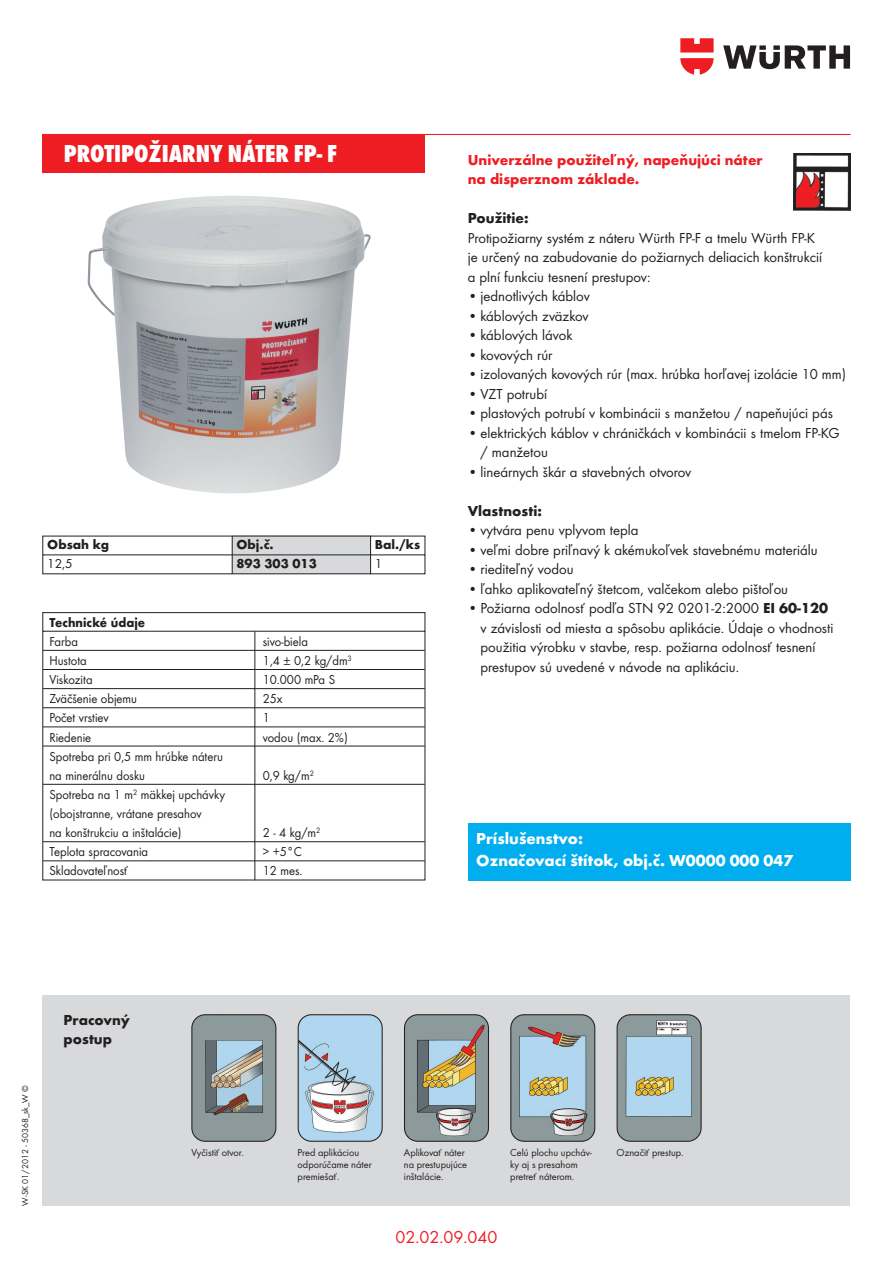
<style>
.page{position:relative;width:893px;height:1263px;background:#fff}
.page>*{position:absolute;margin:0;border:0;box-sizing:border-box;transform-origin:0 0}
.t1{font:800 condensed 25.5px "Wuerth";color:#fff}
.t2{font:18px "Wuerth";color:#ee1d23}
.t3{font:700 16.5px/21.8px "Wuerth";color:#fff}
.t4{font:15px/19.5px "Wuerth";color:#231f20}
.t5{font:700 15px/19.5px "Wuerth";color:#ee1d23}
.t6{font:700 15px/19.5px "Wuerth";color:#231f20}
.t7{font:13.5px/19.2px "Wuerth";color:#231f20;scale:.95 1}
.t8{font:700 13.5px "Wuerth";color:#231f20}
.t9{font:700 13.5px "Wuerth";color:#231f20;scale:.95 1}
.t10{font:13.5px "Wuerth";color:#231f20}
.t11{font:10.5px/12px "Wuerth";color:#231f20}
.t12{font:9px "Wuerth";color:#231f20}
.s1{font-weight:700}
</style>
<div class="page">
<svg style="left:723px;top:45px;width:127px;height:24px"></svg>
<svg style="left:680px;top:38px;width:34px;height:37px"></svg>
<hr style="left:43px;top:134px;width:807px;height:1px;background:#ee1d23">
<div style="left:43px;top:134px;width:382px;height:38px;background:#ee1d23"></div>
<div style="left:43px;top:995px;width:807px;height:210px;background:#d8d9db"></div>
<img style="left:88px;top:196px;width:283px;height:298px">
<svg style="left:42px;top:535px;width:383px;height:39px"></svg>
<hr style="left:232px;top:536px;width:1px;height:38px;background:#231f20">
<hr style="left:370px;top:536px;width:1px;height:38px;background:#231f20">
<svg style="left:191px;top:1014px;width:85px;height:128px;background:#8d989b"></svg>
<svg style="left:298px;top:1014px;width:85px;height:128px;background:#b1c7d6"></svg>
<img style="left:404px;top:1014px;width:85px;height:128px">
<svg style="left:510px;top:1014px;width:85px;height:128px;background:#9baaae"></svg>
<svg style="left:617px;top:1014px;width:85px;height:128px;background:#9cb0b6"></svg>
<img style="left:793px;top:153px;width:57px;height:57px">
<svg style="left:42px;top:612px;width:383px;height:268px"></svg>
<hr style="left:43px;top:650px;width:382px;height:1px;background:#231f20">
<hr style="left:43px;top:669px;width:382px;height:1px;background:#231f20">
<hr style="left:43px;top:688px;width:382px;height:1px;background:#231f20">
<hr style="left:43px;top:707px;width:382px;height:1px;background:#231f20">
<hr style="left:43px;top:727px;width:382px;height:1px;background:#231f20">
<hr style="left:43px;top:746px;width:382px;height:1px;background:#231f20">
<hr style="left:43px;top:784px;width:382px;height:1px;background:#231f20">
<hr style="left:43px;top:841px;width:382px;height:1px;background:#231f20">
<hr style="left:43px;top:860px;width:382px;height:1px;background:#231f20">
<hr style="left:255px;top:631px;width:1px;height:249px;background:#231f20">
<div style="left:468px;top:823px;width:382px;height:57px;background:#00aeef"></div>
<h1 class="t1" style="left:64px;top:138px;width:275px">PROTIPOŽIARNY NÁTER FP- F</h1>
<p class="t8" style="left:47px;top:539px;width:63px">Obsah kg</p>
<p class="t8" style="left:237px;top:539px;width:39px">Obj.č.</p>
<p class="t8" style="left:375px;top:539px;width:47px">Bal./ks</p>
<p class="t10" style="left:47px;top:558px;width:27px">12,5</p>
<p class="t8" style="left:237px;top:558px;width:82px">893 303 013</p>
<p class="t10" style="left:375px;top:558px;width:9px">1</p>
<p class="t9" style="left:49px;top:617px;width:102px">Technické údaje</p>
<p class="t7" style="left:49px;top:633px;width:32px">Farba</p>
<p class="t7" style="left:263px;top:633px;width:49px">sivo-biela</p>
<p class="t7" style="left:49px;top:652px;width:41px">Hustota</p>
<p class="t7" style="left:263px;top:652px;width:95px">1,4 ± 0,2 kg/dm<sup>3</sup></p>
<p class="t7" style="left:49px;top:671px;width:47px">Viskozita</p>
<p class="t7" style="left:263px;top:671px;width:78px">10.000 mPa S</p>
<p class="t7" style="left:49px;top:690px;width:94px">Zväčšenie objemu</p>
<p class="t7" style="left:263px;top:690px;width:22px">25x</p>
<p class="t7" style="left:49px;top:709px;width:64px">Počet vrstiev</p>
<p class="t7" style="left:263px;top:709px;width:9px">1</p>
<p class="t7" style="left:49px;top:728px;width:46px">Riedenie</p>
<p class="t7" style="left:263px;top:728px;width:91px">vodou (max. 2%)</p>
<p class="t7" style="left:49px;top:748px;width:184px">Spotreba pri 0,5 mm hrúbke náteru na minerálnu dosku</p>
<p class="t7" style="left:263px;top:767px;width:55px">0,9 kg/m<sup>2</sup></p>
<p class="t7" style="left:49px;top:786px;width:186px">Spotreba na 1 m<sup>2</sup> mäkkej upchávky (obojstranne, vrátane presahov<br>na konštrukciu a inštalácie)</p>
<p class="t7" style="left:263px;top:824px;width:62px">2 - 4 kg/m<sup>2</sup></p>
<p class="t7" style="left:49px;top:843px;width:105px">Teplota spracovania</p>
<p class="t7" style="left:263px;top:843px;width:43px">&gt; +5°C</p>
<p class="t7" style="left:49px;top:862px;width:84px">Skladovateľnosť</p>
<p class="t7" style="left:263px;top:862px;width:43px">12 mes.</p>
<p class="t5" style="left:468px;top:151px;width:296px">Univerzálne použiteľný, napeňujúci náter na disperznom základe.</p>
<p class="t6" style="left:468px;top:210px;width:62px">Použitie:</p>
<p class="t4" style="left:468px;top:229px;width:356px">Protipožiarny systém z náteru Würth FP-F a tmelu Würth FP-K je určený na zabudovanie do požiarnych deliacich konštrukcií a plní funkciu tesnení prestupov:</p>
<p class="t4" style="left:468px;top:288px;width:124px">• jednotlivých káblov</p>
<p class="t4" style="left:468px;top:307px;width:122px">• káblových zväzkov</p>
<p class="t4" style="left:468px;top:327px;width:106px">• káblových lávok</p>
<p class="t4" style="left:468px;top:346px;width:86px">• kovových rúr</p>
<p class="t4" style="left:468px;top:366px;width:380px">• izolovaných kovových rúr (max. hrúbka horľavej izolácie 10 mm)</p>
<p class="t4" style="left:468px;top:385px;width:81px">• VZT potrubí</p>
<p class="t4" style="left:468px;top:405px;width:367px">• plastových potrubí v kombinácii s manžetou / napeňujúci pás</p>
<p class="t4" style="left:480px;top:424px;width:361px;text-indent:-13px">• elektrických káblov v chráničkách v kombinácii s tmelom FP-KG / manžetou</p>
<p class="t4" style="left:468px;top:463px;width:225px">• lineárnych škár a stavebných otvorov</p>
<p class="t6" style="left:468px;top:502px;width:76px">Vlastnosti:</p>
<p class="t4" style="left:468px;top:522px;width:172px">• vytvára penu vplyvom tepla</p>
<p class="t4" style="left:468px;top:541px;width:351px">• veľmi dobre priľnavý k akémukoľvek stavebnému materiálu</p>
<p class="t4" style="left:468px;top:561px;width:107px">• riediteľný vodou</p>
<p class="t4" style="left:468px;top:580px;width:322px">• ľahko aplikovateľný štetcom, valčekom alebo pištoľou</p>
<p class="t4" style="left:480px;top:600px;width:354px;text-indent:-13px">• Požiarna odolnosť podľa STN 92 0201-2:2000 <span class="s1">EI 60-120 </span>v závislosti od miesta a spôsobu aplikácie. Údaje o vhodnosti použitia výrobku v stavbe, resp. požiarna odolnosť tesnení prestupov sú uvedené v návode na aplikáciu.</p>
<p class="t3" style="left:476px;top:829px;width:318px">Príslušenstvo:<br>Označovací štítok, obj.č. W0000 000 047</p>
<p class="t12" style="left:22px;top:1205px;width:122px;rotate:-90deg">W-SK 01/2012 - 50368_sk_W ©</p>
<p class="t6" style="left:64px;top:1011px;width:68px">Pracovný postup</p>
<p class="t11" style="left:191px;top:1147px;width:54px">Vyčistiť otvor.</p>
<p class="t11" style="left:298px;top:1147px;width:76px">Pred aplikáciou odporúčame náter premiešať.</p>
<p class="t11" style="left:404px;top:1147px;width:65px">Aplikovať náter na prestupujúce inštalácie.</p>
<p class="t11" style="left:510px;top:1147px;width:83px">Celú plochu upcháv&shy;ky aj s presahom pretreť náterom.</p>
<p class="t11" style="left:617px;top:1147px;width:69px">Označiť prestup.</p>
<p class="t2" style="left:396px;top:1229px;width:103px">02.02.09.040</p>
</div>
